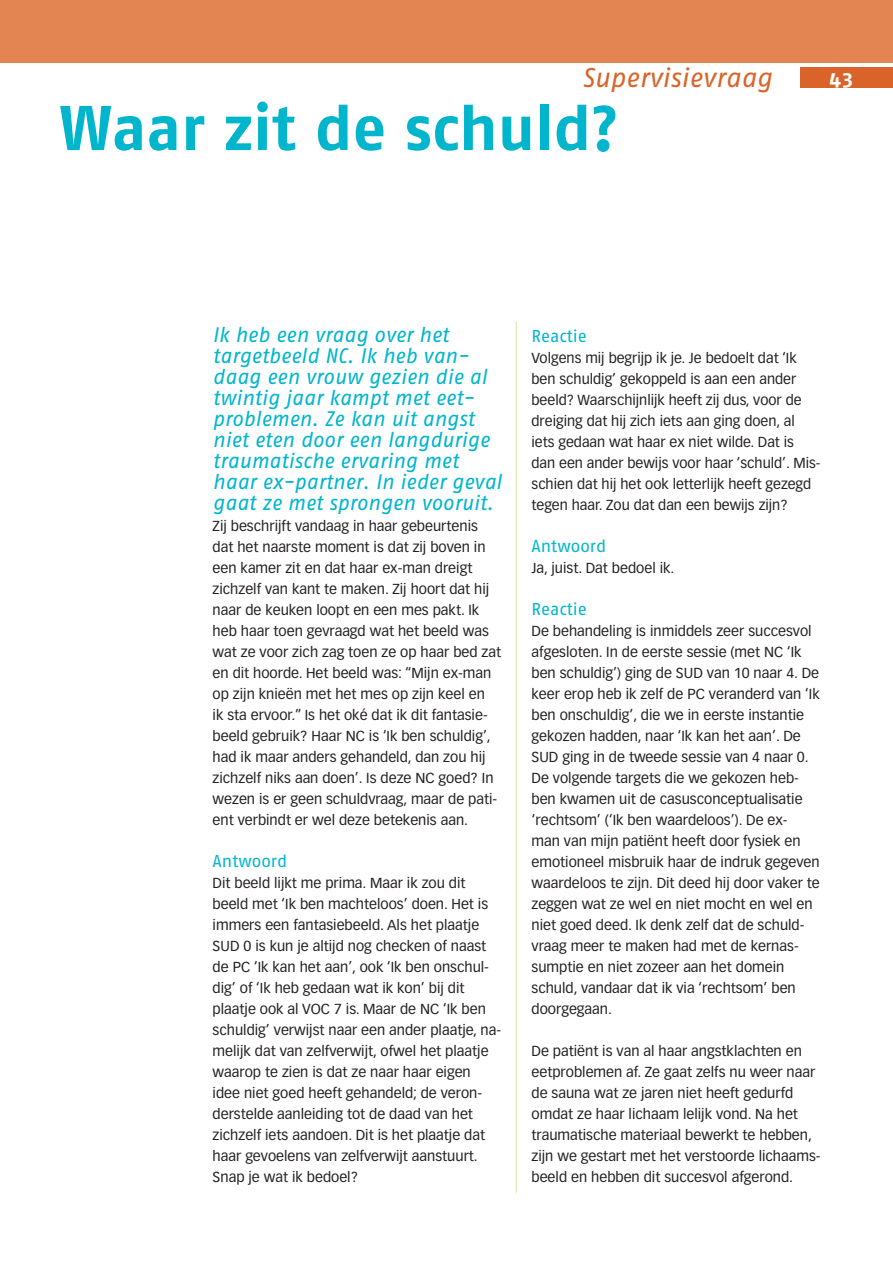
<style>
.page{position:relative;width:893px;height:1263px;background:#fff}
.page>*{position:absolute;margin:0;border:0;box-sizing:border-box;transform-origin:0 0}
.t1{font:700 63px "Fago No";color:#00b5cc}
.t2{font:italic 27px "Fago No";color:#da6329}
.t3{font:italic 21px/21px "Fago No";color:#00b5cc}
.t4{font:700 21px "Fago No";color:#fff}
.t5{font:17.25px "Fago No";color:#00b5cc}
.t6{font:14.25px/21px "Vectora LH";color:#231f20}
</style>
<div class="page">
<div style="left:0;top:0;width:893px;height:63px;background:#e28552"></div>
<div style="left:800px;top:67px;width:93px;height:20px;background:#da6329"></div>
<hr style="left:516px;top:321px;width:1px;height:872px;background:#dcdfa2">
<h2 class="t2" style="left:582px;top:65px;width:192px">Supervisievraag</h2>
<h1 class="t1" style="left:60px;top:100px;width:560px">Waar zit de schuld?</h1>
<h3 class="t4" style="left:830px;top:68px;width:25px">43</h3>
<p class="t3" style="left:213px;top:326px;width:291px">Ik heb een vraag over het targetbeeld NC. Ik heb van&shy;daag een vrouw gezien die al twintig jaar kampt met eet&shy;problemen. Ze kan uit angst niet eten door een langdurige traumatische ervaring met haar ex-partner. In ieder geval gaat ze met sprongen vooruit.</p>
<p class="t6" style="left:213px;top:516px;width:290px">Zij beschrijft vandaag in haar gebeurtenis dat het naarste moment is dat zij boven in een kamer zit en dat haar ex-man dreigt zichzelf van kant te maken. Zij hoort dat hij naar de keuken loopt en een mes pakt. Ik heb haar toen gevraagd wat het beeld was wat ze voor zich zag toen ze op haar bed zat en dit hoorde. Het beeld was: “Mijn ex-man op zijn knieën met het mes op zijn keel en<br>ik sta ervoor.” Is het oké dat ik dit fantasie&shy;beeld gebruik? Haar NC is ‘Ik ben schuldig’, had ik maar anders gehandeld, dan zou hij zichzelf niks aan doen’. Is deze NC goed? In wezen is er geen schuldvraag, maar de pati&shy;ent verbindt er wel deze betekenis aan.</p>
<p class="t5" style="left:213px;top:853px;width:76px">Antwoord</p>
<p class="t6" style="left:213px;top:873px;width:290px">Dit beeld lijkt me prima. Maar ik zou dit beeld met ‘Ik ben machteloos’ doen. Het is immers een fantasiebeeld. Als het plaatje SUD 0 is kun je altijd nog checken of naast de PC ‘Ik kan het aan’, ook ‘Ik ben onschul&shy;dig’ of ‘Ik heb gedaan wat ik kon’ bij dit plaatje ook al VOC 7 is. Maar de NC ‘Ik ben schuldig’ verwijst naar een ander plaatje, na&shy;melijk dat van zelfverwijt, ofwel het plaatje waarop te zien is dat ze naar haar eigen idee niet goed heeft gehandeld; de veron&shy;derstelde aanleiding tot de daad van het zichzelf iets aandoen. Dit is het plaatje dat haar gevoelens van zelfverwijt aanstuurt.<br>Snap je wat ik bedoel?</p>
<p class="t5" style="left:531px;top:328px;width:57px">Reactie</p>
<p class="t6" style="left:531px;top:348px;width:291px">Volgens mij begrijp ik je. Je bedoelt dat ‘Ik ben schuldig’ gekoppeld is aan een ander beeld? Waarschijnlijk heeft zij dus, voor de dreiging dat hij zich iets aan ging doen, al iets gedaan wat haar ex niet wilde. Dat is dan een ander bewijs voor haar ‘schuld’. Mis&shy;schien dat hij het ook letterlijk heeft gezegd tegen haar. Zou dat dan een bewijs zijn?</p>
<p class="t5" style="left:531px;top:538px;width:76px">Antwoord</p>
<p class="t6" style="left:531px;top:558px;width:144px">Ja, juist. Dat bedoel ik.</p>
<p class="t5" style="left:531px;top:601px;width:57px">Reactie</p>
<p class="t6" style="left:531px;top:621px;width:290px">De behandeling is inmiddels zeer succesvol afgesloten. In de eerste sessie (met NC ‘Ik ben schuldig’) ging de SUD van 10 naar 4. De keer erop heb ik zelf de PC veranderd van ‘Ik ben onschuldig’, die we in eerste instantie gekozen hadden, naar ‘Ik kan het aan’. De SUD ging in de tweede sessie van 4 naar 0.<br>De volgende targets die we gekozen heb&shy;ben kwamen uit de casusconceptualisatie ‘rechtsom’ (‘Ik ben waardeloos’). De ex-<br>man van mijn patiënt heeft door fysiek en emotioneel misbruik haar de indruk gegeven waardeloos te zijn. Dit deed hij door vaker te zeggen wat ze wel en niet mocht en wel en niet goed deed. Ik denk zelf dat de schuld&shy;vraag meer te maken had met de kernas&shy;sumptie en niet zozeer aan het domein schuld, vandaar dat ik via ‘rechtsom’ ben doorgegaan.</p>
<p class="t6" style="left:531px;top:1041px;width:291px">De patiënt is van al haar angstklachten en eetproblemen af. Ze gaat zelfs nu weer naar de sauna wat ze jaren niet heeft gedurfd omdat ze haar lichaam lelijk vond. Na het traumatische materiaal bewerkt te hebben, zijn we gestart met het verstoorde lichaams&shy;beeld en hebben dit succesvol afgerond.</p>
</div>
